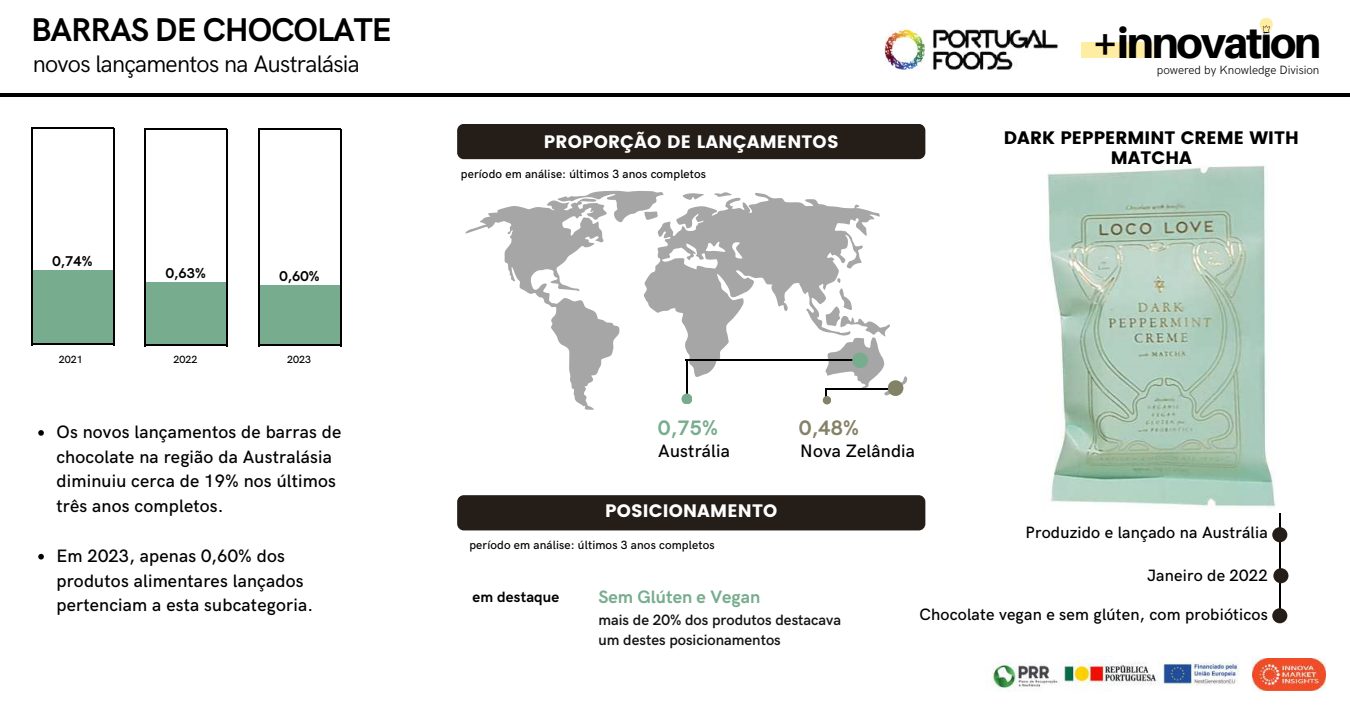
<style>
.page{position:relative;width:1350px;height:709px;background:#fff}
.page>*{position:absolute;margin:0;border:0;box-sizing:border-box;transform-origin:0 0}
.t1{font:800 42.9px "Aileron";letter-spacing:-.05em;color:#000}
.t2{font:700 33px "HK Grotesk";letter-spacing:-.03em;color:#000}
.t3{font:24px "HK Grotesk";letter-spacing:-.03em;color:#000}
.t4{font:700 21px "HK Grotesk";color:#77ac8e}
.t5{font:700 21px "HK Grotesk";color:#848266}
.t6{font:500 18px/24.8px "HK Grotesk";letter-spacing:.01em;color:#000}
.t7{font:18px "Poppins";letter-spacing:.01em;color:#fff}
.t8{font:18px/20.2px "Poppins";color:#000;text-align:center}
.t9{font:700 18px "HK Grotesk";color:#77ac8e}
.t10{font:500 16.5px "HK Grotesk";letter-spacing:.01em;color:#000}
.t11{font:600 15px/20.2px "HK Grotesk";color:#131412}
.t12{font:700 15px "HK Grotesk";letter-spacing:.01em;color:#000}
.t13{font:700 14.25px "HK Grotesk";color:#000}
.t14{font:500 12px "HK Grotesk";letter-spacing:.01em;color:#000}
.t15{font:300 12px "HK Grotesk";letter-spacing:-.005em;color:#000}
.t16{font:500 10.5px "HK Grotesk";color:#000}
</style>
<div class="page">
<img style="left:884px;top:29px;width:174px;height:41px">
<hr style="left:0;top:93px;width:1350px;height:3px;background:#000">
<div style="left:1081px;top:42px;width:71px;height:16px;background:#ffeda3"></div>
<svg style="left:1260px;top:18px;width:13px;height:18px"></svg>
<div style="left:457px;top:124px;width:468px;height:35px;background:#241d18;border-radius:7px"></div>
<div style="left:457px;top:495px;width:468px;height:35px;background:#241d18;border-radius:7px"></div>
<hr style="left:1280px;top:457px;width:1px;height:158px;background:#000">
<div style="left:1272px;top:608px;width:15px;height:15px;background:#241d18;border-radius:50%"></div>
<div style="left:1272px;top:527px;width:15px;height:15px;background:#241d18;border-radius:50%"></div>
<div style="left:1273px;top:568px;width:15px;height:15px;background:#241d18;border-radius:50%"></div>
<div style="left:31px;top:271px;width:83px;height:74px;background:#77ac8e"></div>
<div style="left:145px;top:283px;width:83px;height:63px;background:#77ac8e"></div>
<div style="left:258px;top:285px;width:82px;height:61px;background:#77ac8e"></div>
<hr style="left:31px;top:128px;width:82px;height:1px;background:#000">
<hr style="left:145px;top:129px;width:82px;height:1px;background:#000">
<hr style="left:258px;top:129px;width:82px;height:1px;background:#000">
<hr style="left:31px;top:344px;width:83px;height:1px;background:#000">
<hr style="left:145px;top:345px;width:82px;height:1px;background:#000">
<hr style="left:258px;top:345px;width:83px;height:1px;background:#000">
<hr style="left:113px;top:128px;width:1px;height:217px;background:#000">
<hr style="left:227px;top:129px;width:1px;height:217px;background:#000">
<hr style="left:340px;top:129px;width:1px;height:217px;background:#000">
<hr style="left:31px;top:128px;width:1px;height:217px;background:#000">
<hr style="left:145px;top:129px;width:1px;height:217px;background:#000">
<hr style="left:258px;top:129px;width:1px;height:217px;background:#000">
<svg style="left:665px;top:192px;width:215px;height:186px;fill:#a6a6a6"></svg>
<svg style="left:465px;top:191px;width:200px;height:219px"></svg>
<img style="left:1252px;top:658px;width:73px;height:32px">
<hr style="left:686px;top:360px;width:1px;height:40px;background:#000">
<div style="left:681px;top:393px;width:11px;height:11px;background:#77ac8e;border-radius:50%"></div>
<img style="left:985px;top:656px;width:255px;height:35px">
<svg style="left:824px;top:277px;width:83px;height:121px"></svg>
<div style="left:823px;top:396px;width:8px;height:8px;background:#848266;border-radius:50%"></div>
<hr style="left:686px;top:360px;width:174px;height:1px;background:#000">
<div style="left:852px;top:352px;width:16px;height:16px;background:#77ac8e;border-radius:50%"></div>
<hr style="left:827px;top:388px;width:73px;height:1px;background:#000">
<div style="left:888px;top:380px;width:15px;height:16px;background:#848266;border-radius:50%"></div>
<img style="left:1047px;top:165px;width:234px;height:347px">
<svg style="left:38px;top:430px;width:6px;height:6px"></svg>
<svg style="left:38px;top:554px;width:6px;height:5px"></svg>
<h2 class="t2" style="left:31px;top:12px;width:362px">BARRAS DE CHOCOLATE</h2>
<h3 class="t3" style="left:33px;top:51px;width:329px">novos lançamentos na Australásia</h3>
<p class="t13" style="left:53px;top:253px;width:41px">0,74%</p>
<p class="t13" style="left:166px;top:265px;width:41px">0,63%</p>
<p class="t13" style="left:280px;top:268px;width:41px">0,60%</p>
<p class="t16" style="left:59px;top:353px;width:25px">2021</p>
<p class="t16" style="left:174px;top:353px;width:25px">2022</p>
<p class="t16" style="left:287px;top:353px;width:25px">2023</p>
<p class="t6" style="left:56px;top:420px;width:286px">Os novos lançamentos de barras de chocolate na região da Australásia diminuiu cerca de 19% nos últimos três anos completos.</p>
<p class="t6" style="left:56px;top:544px;width:258px">Em 2023, apenas 0,60% dos produtos alimentares lançados pertenciam a esta subcategoria.</p>
<p class="t7" style="left:544px;top:131px;width:296px">PROPORÇÃO DE LANÇAMENTOS</p>
<p class="t14" style="left:461px;top:167px;width:247px">período em análise: últimos 3 anos completos</p>
<h1 class="t1" style="left:1092px;top:16px;width:231px">+innovation</h1>
<p class="t15" style="left:1157px;top:63px;width:164px">powered by Knowledge Division</p>
<p class="t8" style="left:1004px;top:127px;width:296px">DARK PEPPERMINT CREME WITH<br>MATCHA</p>
<p class="t4" style="left:658px;top:416px;width:61px">0,75%</p>
<p class="t5" style="left:799px;top:416px;width:61px">0,48%</p>
<p class="t6" style="left:658px;top:440px;width:73px">Austrália</p>
<p class="t6" style="left:800px;top:439px;width:116px">Nova Zelândia</p>
<p class="t7" style="left:605px;top:500px;width:174px">POSICIONAMENTO</p>
<p class="t14" style="left:469px;top:538px;width:247px">período em análise: últimos 3 anos completos</p>
<p class="t10" style="left:1026px;top:523px;width:244px">Produzido e lançado na Austrália</p>
<p class="t10" style="left:1147px;top:566px;width:122px">Janeiro de 2022</p>
<p class="t12" style="left:473px;top:589px;width:88px">em destaque</p>
<p class="t9" style="left:598px;top:587px;width:163px">Sem Glúten e Vegan</p>
<p class="t11" style="left:598px;top:610px;width:244px">mais de 20% dos produtos destacava um destes posicionamentos</p>
<p class="t10" style="left:920px;top:605px;width:350px">Chocolate vegan e sem glúten, com probióticos</p>
</div>
